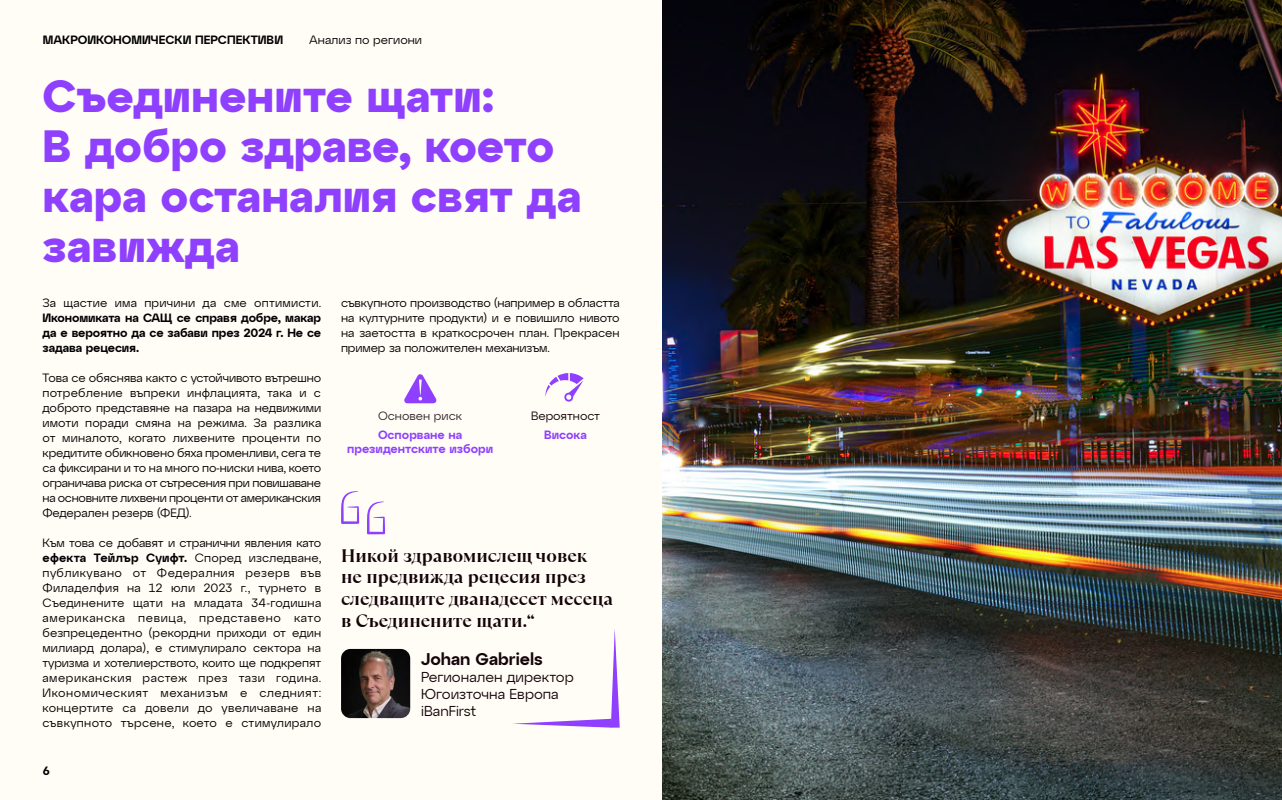
<style>
.page{position:relative;width:1282px;height:800px;background:#fff}
.page>*{position:absolute;margin:0;border:0;box-sizing:border-box;transform-origin:0 0}
.t1{font:700 45px/50px "Atyp Display";color:#8f40ff}
.t2{font:700 18px/21.6px "TT Ramillas";color:#140309}
.t3{font:600 16.9px "Atyp Display";color:#140309}
.t4{font:14.3px/17px "Atyp Display";color:#140309}
.t5{font:12px/15px "Atyp Display";letter-spacing:-.01em;color:#000;text-align:justify}
.t6{font:600 12px/15px "Atyp Display";letter-spacing:-.01em;color:#000;text-align:justify}
.t7{font:600 12px/14px "Atyp Display";color:#8f40ff;text-align:center}
.t8{font:12px "Atyp Display";letter-spacing:.015em;color:#000}
.t9{font:600 12px "Atyp Display";color:#020203}
.t10{font:12px "Atyp Display";color:#020203}
.t11{font:12px "Atyp Display";color:#38282f}
.t12{font:12px "Atyp Display";letter-spacing:-.005em;color:#14030a}
.s1{font-weight:600}
</style>
<div class="page">
<div style="left:0;top:0;width:1281px;height:799px;background:#fffdf6"></div>
<img style="left:662px;top:0;width:619px;height:799px">
<svg style="left:341px;top:491px;width:18px;height:33px"></svg>
<svg style="left:367px;top:501px;width:18px;height:33px"></svg>
<svg style="left:513px;top:629px;width:106px;height:98px"></svg>
<img style="left:341px;top:648px;width:69px;height:70px">
<svg style="left:404px;top:374px;width:32px;height:29px"></svg>
<svg style="left:545px;top:373px;width:38px;height:29px"></svg>
<p class="t9" style="left:43px;top:30px;width:242px">МАКРОИКОНОМИЧЕСКИ ПЕРСПЕКТИВИ</p>
<p class="t10" style="left:309px;top:30px;width:114px">Анализ по региони</p>
<h1 class="t1" style="left:43px;top:68px;width:540px">Съединените щати:<br>В добро здраве, което кара останалия свят да завижда</h1>
<p class="t8" style="left:43px;top:293px;width:280px">За щастие има причини да сме оптимисти.</p>
<p class="t6" style="left:43px;top:309px;width:280px">Икономиката на САЩ се справя добре, макар да е вероятно да се забави през 2024 г. Не се задава рецесия.</p>
<p class="t5" style="left:43px;top:369px;width:280px">Това се обяснява както с устойчивото вътрешно потребление въпреки инфлацията, така и с доброто представяне на пазара на недвижими имоти поради смяна на режима. За разлика от миналото, когато лихвените проценти по кредитите обикновено бяха променливи, сега те са фиксирани и то на много по-ниски нива, което ограничава риска от сътресения при повишаване на основните лихвени проценти от американския Федерален резерв (ФЕД).</p>
<p class="t5" style="left:43px;top:534px;width:280px">Към това се добавят и странични явления като <span class="s1">ефекта Тейлър Суифт.</span> Според изследване, публикувано от Федералния резерв във Филаделфия на 12 юли 2023 г., турнето в Съединените щати на младата 34-годишна американска певица, представено като безпрецедентно (рекордни приходи от един милиард долара), е стимулирало сектора на туризма и хотелиерството, които ще подкрепят американския растеж през тази година.<br>Икономическият механизъм е следният: концертите са довели до увеличаване на съвкупното търсене, което е стимулирало</p>
<p class="t6" style="left:43px;top:762px;width:9px">6</p>
<p class="t5" style="left:341px;top:294px;width:280px">съвкупното производство (например в областта на културните продукти) и е повишило нивото на заетостта в краткосрочен план. Прекрасен пример за положителен механизъм.</p>
<p class="t11" style="left:378px;top:406px;width:86px">Основен риск</p>
<p class="t7" style="left:347px;top:427px;width:147px">Оспорване на президентските избори</p>
<p class="t12" style="left:531px;top:406px;width:70px">Вероятност</p>
<p class="t7" style="left:544px;top:427px;width:44px">Висока</p>
<h2 class="t2" style="left:341px;top:544px;width:273px">Никой здравомислещ човек<br>не предвижда рецесия през следващите дванадесет месеца в Съединените щати.“</h2>
<h3 class="t3" style="left:421px;top:645px;width:123px">Johan Gabriels</h3>
<p class="t4" style="left:421px;top:667px;width:154px">Регионален директор<br>Югоизточна Европа iBanFirst</p>
</div>
